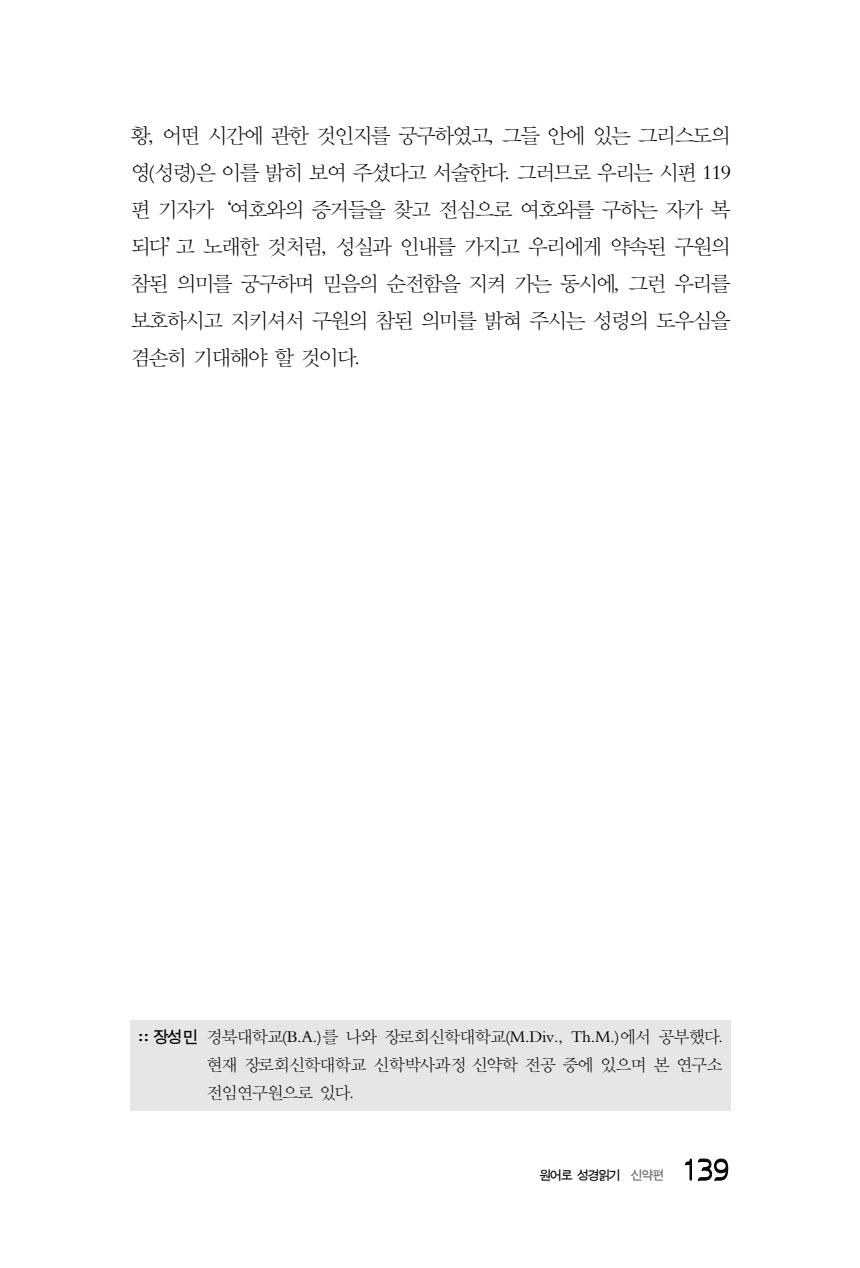
<style>
.page{position:relative;width:860px;height:1268px;background:#fff}
.page>*{position:absolute;margin:0;border:0;box-sizing:border-box;transform-origin:0 0}
.t1{font:21px/37px "Y Mj O11";letter-spacing:-.135em;color:#000;text-align:justify}
.t2{font:17px/28px "Y Mj O11";letter-spacing:-.11em;color:#000;text-align:justify}
.t3{font:13px "Sand Tg";letter-spacing:-.075em;color:#000}
.s1{font-family:"Bembo"}
.s2{font-family:"Bembo";font-weight:700}
.s3{font-family:"Sand Tg"}
.s4{color:#666}
.s5{font-family:"HY Bu Dle";font-weight:500;font-size:28px}
</style>
<div class="page">
<div style="left:130px;top:1020px;width:601px;height:91px;background:#e6e6e6"></div>
<p class="t1" style="left:130px;top:118px;width:602px">황<span class="s1">,</span> 어떤 시간에 관한 것인지를 궁구하였고<span class="s1">,</span> 그들 안에 있는 그리스도의 영<span class="s1">(</span>성령<span class="s1">)</span>은 이를 밝히 보여 주셨다고 서술한다<span class="s1">.</span> 그러므로 우리는 시편 <span class="s1">119 </span>편 기자가‘여호와의 증거들을 찾고 전심으로 여호와를 구하는 자가 복 되다’고 노래한 것처럼<span class="s1">,</span> 성실과 인내를 가지고 우리에게 약속된 구원의 참된 의미를 궁구하며 믿음의 순전함을 지켜 가는 동시에<span class="s1">,</span> 그런 우리를 보호하시고 지키셔서 구원의 참된 의미를 밝혀 주시는 성령의 도우심을 겸손히 기대해야 할 것이다<span class="s1">.</span></p>
<p class="t2" style="left:206px;top:1024px;width:518px;text-indent:-68px"><span class="s2">::</span> <span class="s3">장성민</span> 경북대학교<span class="s1">(B.A.)</span>를 나와 장로회신학대학교<span class="s1">(M.Div., Th.M.)</span>에서 공부했다<span class="s1">. </span>현재 장로회신학대학교 신학박사과정 신약학 전공 중에 있으며 본 연구소 전임연구원으로 있다<span class="s1">.</span></p>
<p class="t3" style="left:540px;top:1170px;width:192px">원어로 성경읽기 <span class="s4">신약편</span> <span class="s5">139</span></p>
</div>
